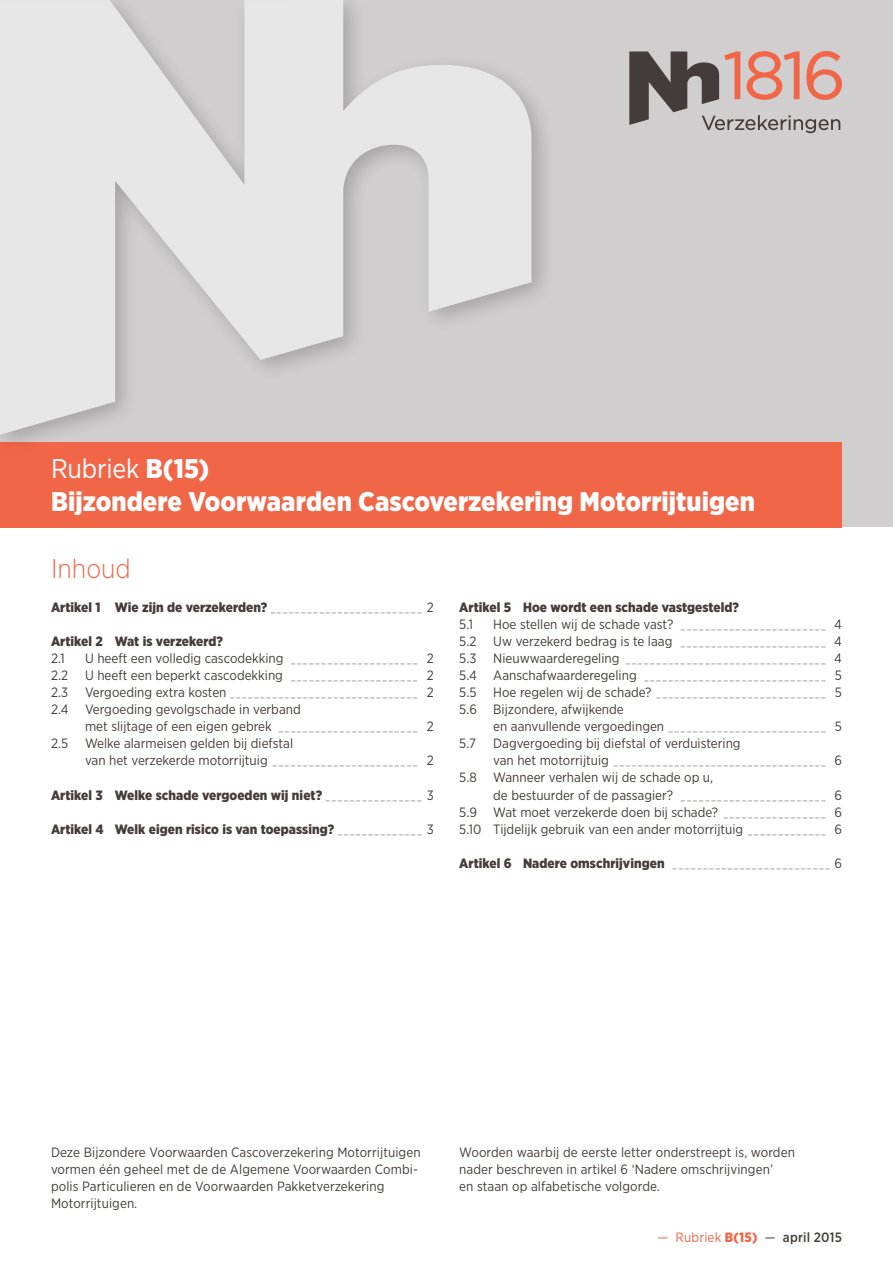
<style>
.page{position:relative;width:893px;height:1263px;background:#fff}
.page>*{position:absolute;margin:0;border:0;box-sizing:border-box;transform-origin:0 0}
.t1{font:900 27px/33px "Gotham Narrow";letter-spacing:.005em;color:#fff}
.t2{font:300 27px "Gotham Narrow";color:#f26648}
.t3{font:13.5px/17px "Gotham Narrow";color:#443c3a}
.t4{font:900 13.5px "Gotham Narrow";letter-spacing:.005em;color:#443c3a}
.t5{font:500 13.5px "Gotham Narrow";letter-spacing:.015em;color:#443c3a}
.t6{font:7.5px "Gotham Narrow";color:#443c3a}
.s1{font-weight:400}
.s2{font-weight:400;font-size:7.5px}
.s3{font-size:7.5px}
.s4{font-size:13.5px}
.s5{font-weight:400;color:#f26648}
.s6{font-weight:900;color:#f26648}
</style>
<div class="page">
<div style="left:0;top:0;width:893px;height:527px;background:#d0cece"></div>
<div style="left:0;top:442px;width:842px;height:85px;background:#f26648"></div>
<div style="left:0;top:0;width:556px;height:458px;background:#231f20;opacity:.5"></div>
<svg style="left:0;top:0;width:531px;height:435px;fill:#e7e6e6"></svg>
<svg style="left:629px;top:51px;width:213px;height:82px"></svg>
<h1 class="t1" style="left:51px;top:451px;width:705px"><span class="s1">Rubriek</span> B(15)<br>Bijzondere Voorwaarden Cascoverzekering Motorrijtuigen</h1>
<h1 class="t2" style="left:51px;top:552px;width:81px">Inhoud</h1>
<p class="t4" style="left:51px;top:599px;width:384px">Artikel 1 Wie zijn de verzekerden? <span class="s2">_ _ _ _ _ _ _ _ _ _ _ _ _ _ _ _ _ _ _ _ _ _ _ _ _</span> <span class="s1">2</span></p>
<p class="t4" style="left:51px;top:633px;width:173px">Artikel 2 Wat is verzekerd?</p>
<p class="t3" style="left:51px;top:650px;width:15px">2.1</p>
<p class="t3" style="left:85px;top:650px;width:206px">U heeft een volledig cascodekking <span class="s3">______________________</span></p>
<p class="t3" style="left:427px;top:650px;width:9px">2</p>
<p class="t3" style="left:51px;top:667px;width:19px">2.2</p>
<p class="t3" style="left:85px;top:667px;width:206px">U heeft een beperkt cascodekking <span class="s3">______________________</span></p>
<p class="t3" style="left:427px;top:667px;width:9px">2</p>
<p class="t3" style="left:51px;top:684px;width:19px">2.3</p>
<p class="t6" style="left:85px;top:690px;width:149px"><span class="s4">Vergoeding extra kosten</span> _______________________________</p>
<p class="t3" style="left:427px;top:684px;width:9px">2</p>
<p class="t3" style="left:85px;top:701px;width:217px;text-indent:-34px">2.4 Vergoeding gevolgschade in verband met slijtage of een eigen gebrek <span class="s3">________________________</span></p>
<p class="t3" style="left:427px;top:718px;width:9px">2</p>
<p class="t3" style="left:51px;top:735px;width:19px">2.5</p>
<p class="t3" style="left:85px;top:735px;width:210px">Welke alarmeisen gelden bij diefstal van het verzekerde motorrijtuig <span class="s3">________________________</span></p>
<p class="t3" style="left:427px;top:752px;width:9px">2</p>
<p class="t4" style="left:51px;top:786px;width:384px">Artikel 3 Welke schade vergoeden wij niet? <span class="s2">_ _ _ _ _ _ _ _ _ _ _ _ _ _ _ _</span> <span class="s1">3</span></p>
<p class="t4" style="left:51px;top:820px;width:291px">Artikel 4 Welk eigen risico is van toepassing? <span class="s2">______________</span></p>
<p class="t3" style="left:427px;top:820px;width:9px">3</p>
<p class="t4" style="left:459px;top:599px;width:281px">Artikel 5 Hoe wordt een schade vastgesteld?</p>
<p class="t3" style="left:459px;top:616px;width:15px">5.1</p>
<p class="t3" style="left:493px;top:616px;width:188px">Hoe stellen wij de schade vast? <span class="s3">_________________________</span></p>
<p class="t3" style="left:834px;top:616px;width:9px">4</p>
<p class="t3" style="left:459px;top:633px;width:221px">5.2 Uw verzekerd bedrag is te laag <span class="s3">_________________________</span></p>
<p class="t3" style="left:834px;top:633px;width:9px">4</p>
<p class="t6" style="left:459px;top:656px;width:168px"><span class="s4">5.3 Nieuwwaarderegeling</span> __________________________________</p>
<p class="t3" style="left:834px;top:650px;width:9px">4</p>
<p class="t6" style="left:459px;top:673px;width:185px"><span class="s4">5.4 Aanschafwaarderegeling</span> _______________________________</p>
<p class="t3" style="left:835px;top:667px;width:9px">5</p>
<p class="t6" style="left:459px;top:690px;width:202px"><span class="s4">5.5 Hoe regelen wij de schade?</span> ____________________________</p>
<p class="t3" style="left:835px;top:684px;width:9px">5</p>
<p class="t3" style="left:459px;top:701px;width:166px">5.6 Bijzondere, afwijkende</p>
<p class="t6" style="left:493px;top:724px;width:180px"><span class="s4">en aanvullende vergoedingen</span> __________________________</p>
<p class="t3" style="left:835px;top:718px;width:9px">5</p>
<p class="t3" style="left:459px;top:735px;width:18px">5.7</p>
<p class="t3" style="left:493px;top:735px;width:249px">Dagvergoeding bij diefstal of verduistering</p>
<p class="t6" style="left:493px;top:758px;width:125px"><span class="s4">van het motorrijtuig</span> ___________________________________</p>
<p class="t3" style="left:834px;top:752px;width:9px">6</p>
<p class="t3" style="left:459px;top:769px;width:255px;text-align:center">5.8 Wanneer verhalen wij de schade op u, de bestuurder of de passagier? <span class="s3">_________________________</span></p>
<p class="t3" style="left:834px;top:786px;width:9px">6</p>
<p class="t3" style="left:459px;top:803px;width:267px">5.9 Wat moet verzekerde doen bij schade? <span class="s3">__________________</span></p>
<p class="t3" style="left:834px;top:803px;width:9px">6</p>
<p class="t3" style="left:459px;top:820px;width:293px">5.10 Tijdelijk gebruik van een ander motorrijtuig <span class="s3">_____________</span></p>
<p class="t3" style="left:834px;top:820px;width:9px">6</p>
<p class="t4" style="left:459px;top:854px;width:216px">Artikel 6 Nadere omschrijvingen <span class="s2">__________________________</span></p>
<p class="t3" style="left:834px;top:854px;width:9px">6</p>
<p class="t3" style="left:51px;top:1143px;width:371px">Deze Bijzondere Voorwaarden Cascoverzekering Motorrijtuigen vormen één geheel met de de Algemene Voorwaarden Combi&shy;polis Particulieren en de Voorwaarden Pakketverzekering Motorrijtuigen.</p>
<p class="t3" style="left:459px;top:1143px;width:337px">Woorden waarbij de eerste letter onderstreept is, worden nader beschreven in artikel 6 ‘Nadere omschrijvingen’<br>en staan op alfabetische volgorde.</p>
<p class="t5" style="left:657px;top:1228px;width:186px"><span class="s5">— Rubriek</span> <span class="s6">B(15)</span> <span class="s1">—</span> april 2015</p>
</div>
